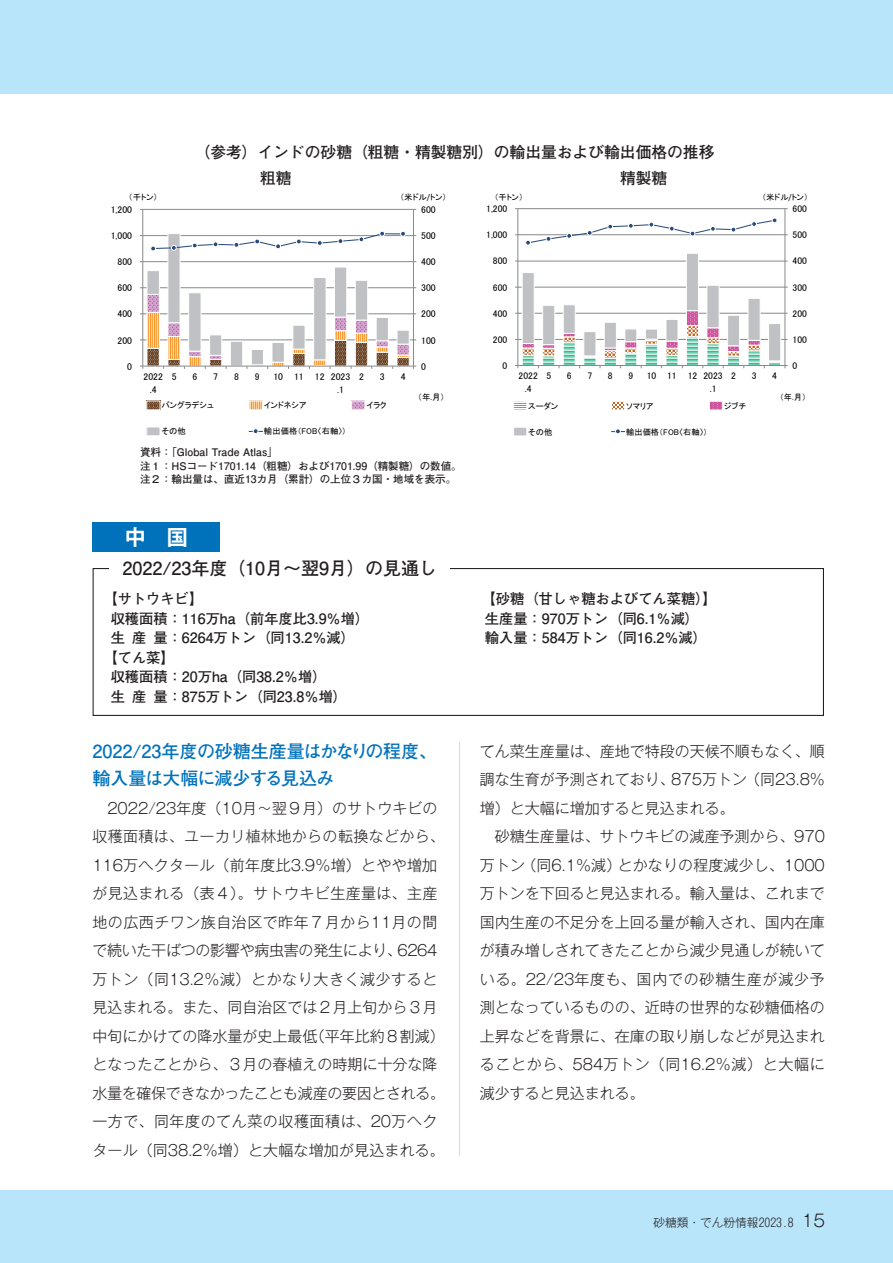
<style>
.page{position:relative;width:893px;height:1263px;background:#fff}
.page>*{position:absolute;margin:0;border:0;box-sizing:border-box;transform-origin:0 0}
.t1{font:700 21px "Koz Go Pr 6 N";color:#fff}
.t2{font:700 18px/27px "Futo Go B101 Pr 5";letter-spacing:-.01em;color:#0072bc}
.t3{font:700 18px "Futo Go B101 Pr 5";color:#231f20}
.t4{font:700 15.75px/25.3px "Futo Go B101 Pr 5";color:#231f20}
.t5{font:300 15px/28.5px "Gothic MB101 Pr 5";color:#231f20;text-align:justify}
.t6{font:700 14.25px/19.5px "Futo Go B101 Pr 5";color:#231f20}
.t7{font:300 11.7px "Gothic MB101 Pr 5";color:#231f20}
.t8{font:700 10.5px/13.5px "Futo Go B101 Pr 5";color:#231f20}
.t9{font:9.75px/12.6px "MS P Gothic";color:#000;text-align:center}
.t10{font:9.6px/12.6px "MS P Gothic";letter-spacing:.005em;color:#000;text-align:center}
.t11{font:8.4px "MS P Gothic";letter-spacing:-.005em;color:#000}
.t12{font:8.25px "MS P Gothic";letter-spacing:-.005em;color:#000}
.s1{font-family:"Calibri"}
.s2{font-size:16.95px}
</style>
<div class="page">
<div style="left:0;top:1191px;width:893px;height:72px;background:#b9e5fa"></div>
<div style="left:0;top:0;width:893px;height:94px;background:#b9e5fa"></div>
<hr style="left:459px;top:144px;width:1px;height:1012px;background:#b9e5fa">
<div style="left:92px;top:141px;width:733px;height:600px;background:#fff"></div>
<div style="left:93px;top:522px;width:127px;height:30px;background:#0072bc"></div>
<div style="left:93px;top:568px;width:731px;height:148px;border:1px solid #231f20"></div>
<div style="left:110px;top:559px;width:340px;height:19px;background:#fff"></div>
<hr style="left:143px;top:209px;width:270px;height:1px;background:#87898c">
<hr style="left:413px;top:209px;width:1px;height:157px;background:#87898c">
<hr style="left:142px;top:209px;width:1px;height:157px;background:#87898c">
<svg style="left:140px;top:231px;width:276px;height:138px"></svg>
<svg style="left:148px;top:403px;width:10px;height:5px"></svg>
<div style="left:146px;top:401px;width:14px;height:9px;border:1px solid #fff"></div>
<svg style="left:251px;top:403px;width:10px;height:5px"></svg>
<div style="left:249px;top:401px;width:14px;height:9px;border:1px solid #fff"></div>
<svg style="left:353px;top:403px;width:10px;height:5px"></svg>
<div style="left:351px;top:401px;width:14px;height:9px;border:1px solid #fff"></div>
<div style="left:147px;top:427px;width:13px;height:9px;background:#c0c1c4"></div>
<div style="left:146px;top:427px;width:14px;height:9px;border:1px solid #fff"></div>
<svg style="left:249px;top:428px;width:14px;height:5px"></svg>
<hr style="left:518px;top:234px;width:267px;height:1px;background:#87898c">
<hr style="left:518px;top:208px;width:267px;height:1px;background:#87898c">
<hr style="left:785px;top:209px;width:1px;height:156px;background:#87898c">
<hr style="left:518px;top:209px;width:1px;height:156px;background:#87898c">
<svg style="left:515px;top:253px;width:273px;height:115px"></svg>
<svg style="left:525px;top:218px;width:252px;height:27px"></svg>
<svg style="left:515px;top:403px;width:10px;height:5px"></svg>
<div style="left:513px;top:401px;width:14px;height:9px;border:1px solid #fff"></div>
<svg style="left:613px;top:403px;width:10px;height:5px"></svg>
<div style="left:611px;top:401px;width:14px;height:9px;border:1px solid #fff"></div>
<svg style="left:711px;top:403px;width:10px;height:5px"></svg>
<div style="left:709px;top:401px;width:14px;height:9px;border:1px solid #fff"></div>
<div style="left:514px;top:427px;width:13px;height:9px;background:#c0c1c4"></div>
<div style="left:513px;top:427px;width:14px;height:9px;border:1px solid #fff"></div>
<svg style="left:611px;top:429px;width:14px;height:5px"></svg>
<p class="t4" style="left:260px;top:139px;width:456px;text-indent:-66px">（参考）インドの砂糖（粗糖・精製糖別）の輸出量および輸出価格の推移粗糖</p>
<p class="t4" style="left:620px;top:164px;width:49px">精製糖</p>
<p class="t11" style="left:128px;top:193px;width:31px">（千トン）</p>
<p class="t11" style="left:400px;top:193px;width:48px">（米ドル<span class="s1">/</span>トン）</p>
<p class="t12" style="left:494px;top:193px;width:30px">（千トン）</p>
<p class="t12" style="left:762px;top:193px;width:48px">（米ドル<span class="s1">/</span>トン）</p>
<p class="t9" style="left:111px;top:203px;width:23px">1,200</p>
<p class="t9" style="left:421px;top:203px;width:16px">600</p>
<p class="t10" style="left:486px;top:202px;width:23px">1,200</p>
<p class="t10" style="left:793px;top:202px;width:16px">600</p>
<p class="t9" style="left:111px;top:229px;width:23px">1,000</p>
<p class="t9" style="left:421px;top:229px;width:16px">500</p>
<p class="t10" style="left:486px;top:229px;width:23px">1,000</p>
<p class="t10" style="left:793px;top:229px;width:16px">500</p>
<p class="t9" style="left:118px;top:255px;width:16px">800</p>
<p class="t9" style="left:421px;top:255px;width:16px">400</p>
<p class="t10" style="left:493px;top:255px;width:16px">800</p>
<p class="t10" style="left:793px;top:255px;width:16px">400</p>
<p class="t9" style="left:118px;top:281px;width:16px">600</p>
<p class="t9" style="left:421px;top:281px;width:16px">300</p>
<p class="t10" style="left:493px;top:281px;width:16px">600</p>
<p class="t10" style="left:793px;top:281px;width:16px">300</p>
<p class="t9" style="left:118px;top:308px;width:16px">400</p>
<p class="t9" style="left:421px;top:308px;width:16px">200</p>
<p class="t10" style="left:493px;top:307px;width:16px">400</p>
<p class="t10" style="left:793px;top:307px;width:16px">200</p>
<p class="t9" style="left:118px;top:334px;width:16px">200</p>
<p class="t9" style="left:421px;top:334px;width:16px">100</p>
<p class="t10" style="left:493px;top:333px;width:16px">200</p>
<p class="t10" style="left:793px;top:333px;width:16px">100</p>
<p class="t9" style="left:127px;top:360px;width:6px">0</p>
<p class="t9" style="left:421px;top:360px;width:6px">0</p>
<p class="t10" style="left:503px;top:359px;width:6px">0</p>
<p class="t10" style="left:793px;top:359px;width:6px">0</p>
<p class="t9" style="left:144px;top:370px;width:21px">2022 .4</p>
<p class="t9" style="left:172px;top:370px;width:6px">5</p>
<p class="t9" style="left:192px;top:370px;width:6px">6</p>
<p class="t9" style="left:213px;top:370px;width:6px">7</p>
<p class="t9" style="left:234px;top:370px;width:6px">8</p>
<p class="t9" style="left:255px;top:370px;width:6px">9</p>
<p class="t9" style="left:337px;top:370px;width:15px;text-align:left;text-indent:-64px">10 11 12 2023 .1</p>
<p class="t9" style="left:359px;top:370px;width:6px">2</p>
<p class="t9" style="left:380px;top:370px;width:6px">3</p>
<p class="t9" style="left:401px;top:370px;width:6px">4</p>
<p class="t11" style="left:162px;top:401px;width:54px">バングラデシュ</p>
<p class="t11" style="left:264px;top:401px;width:44px">インドネシア</p>
<p class="t11" style="left:366px;top:401px;width:22px">イラク</p>
<p class="t11" style="left:162px;top:427px;width:26px">その他</p>
<p class="t11" style="left:264px;top:427px;width:83px">輸出価格（FOB〈右軸〉)</p>
<p class="t11" style="left:418px;top:392px;width:28px">（年.月）</p>
<p class="t8" style="left:140px;top:445px;width:323px">資料：「Global Trade Atlas」<br>注１：HSコード1701.14（粗糖）および1701.99（精製糖）の数値。注２：輸出量は、直近13カ月（累計）の上位３カ国・地域を表示。</p>
<h1 class="t1" style="left:125px;top:526px;width:64px">中　国</h1>
<p class="t3" style="left:122px;top:554px;width:316px">2022/23年度（10月～翌9月）の見通し</p>
<p class="t10" style="left:519px;top:370px;width:21px">2022 .4</p>
<p class="t10" style="left:546px;top:370px;width:6px">5</p>
<p class="t10" style="left:567px;top:370px;width:6px">6</p>
<p class="t10" style="left:587px;top:370px;width:6px">7</p>
<p class="t10" style="left:608px;top:370px;width:6px">8</p>
<p class="t10" style="left:628px;top:370px;width:6px">9</p>
<p class="t10" style="left:710px;top:370px;width:15px;text-align:left;text-indent:-63px">10 11 12 2023 .1</p>
<p class="t10" style="left:731px;top:370px;width:6px">2</p>
<p class="t10" style="left:752px;top:370px;width:6px">3</p>
<p class="t10" style="left:772px;top:370px;width:6px">4</p>
<p class="t12" style="left:780px;top:393px;width:28px">（年.月）</p>
<p class="t12" style="left:528px;top:401px;width:32px">スーダン</p>
<p class="t12" style="left:626px;top:401px;width:29px">ソマリア</p>
<p class="t12" style="left:724px;top:401px;width:24px">ジブチ</p>
<p class="t12" style="left:528px;top:427px;width:26px">その他</p>
<p class="t12" style="left:626px;top:427px;width:82px">輸出価格（FOB〈右軸〉)</p>
<p class="t6" style="left:104px;top:588px;width:101px">【サトウキビ】</p>
<p class="t6" style="left:482px;top:588px;width:237px">【砂糖（甘しゃ糖およびてん菜糖）】</p>
<p class="t6" style="left:111px;top:608px;width:260px">収穫面積：116万ha（前年度比3.9％増）</p>
<p class="t6" style="left:485px;top:608px;width:216px">生産量：970万トン（同6.1％減）</p>
<p class="t6" style="left:111px;top:627px;width:246px">生産量：6264万トン（同13.2％減）</p>
<p class="t6" style="left:485px;top:627px;width:224px">輸入量：584万トン（同16.2％減）</p>
<p class="t6" style="left:111px;top:647px;width:238px;text-indent:-7px">【てん菜】<br>収穫面積：20万ha（同38.2％増）<br>生産量：875万トン（同23.8％増）</p>
<p class="t2" style="left:92px;top:736px;width:346px">2022/23年度の砂糖生産量はかなりの程度、輸入量は大幅に減少する見込み</p>
<p class="t5" style="left:92px;top:792px;width:354px;text-align:center">2022/23年度（10月～翌９月）のサトウキビの<br>収穫面積は、ユーカリ植林地からの転換などから、<br>116万へクタール（前年度比3.9％増）とやや増加が見込まれる（表４）。サトウキビ生産量は、主産地の広西チワン族自治区で昨年７月から11月の間で続いた干ばつの影響や病虫害の発生により、6264万トン（同13.2％減）とかなり大きく減少すると見込まれる。また、同自治区では２月上旬から３月中旬にかけての降水量が史上最低（平年比約８割減）となったことから、３月の春植えの時期に十分な降水量を確保できなかったことも減産の要因とされる。一方で、同年度のてん菜の収穫面積は、20万ヘクタール（同38.2％増）と大幅な増加が見込まれる。</p>
<p class="t5" style="left:480px;top:735px;width:346px">てん菜生産量は、産地で特段の天候不順もなく、順調な生育が予測されており、875万トン（同23.8％増）と大幅に増加すると見込まれる。</p>
<p class="t5" style="left:480px;top:821px;width:346px;text-indent:15px">砂糖生産量は、サトウキビの減産予測から、970万トン（同6.1％減）とかなりの程度減少し、1000万トンを下回ると見込まれる。輸入量は、これまで国内生産の不足分を上回る量が輸入され、国内在庫が積み増しされてきたことから減少見通しが続いている。22/23年度も、国内での砂糖生産が減少予測となっているものの、近時の世界的な砂糖価格の上昇などを背景に、在庫の取り崩しなどが見込まれることから、584万トン（同16.2％減）と大幅に減少すると見込まれる。</p>
<p class="t7" style="left:653px;top:1212px;width:173px">砂糖類・でん粉情報2023.8 <span class="s2">15</span></p>
</div>
